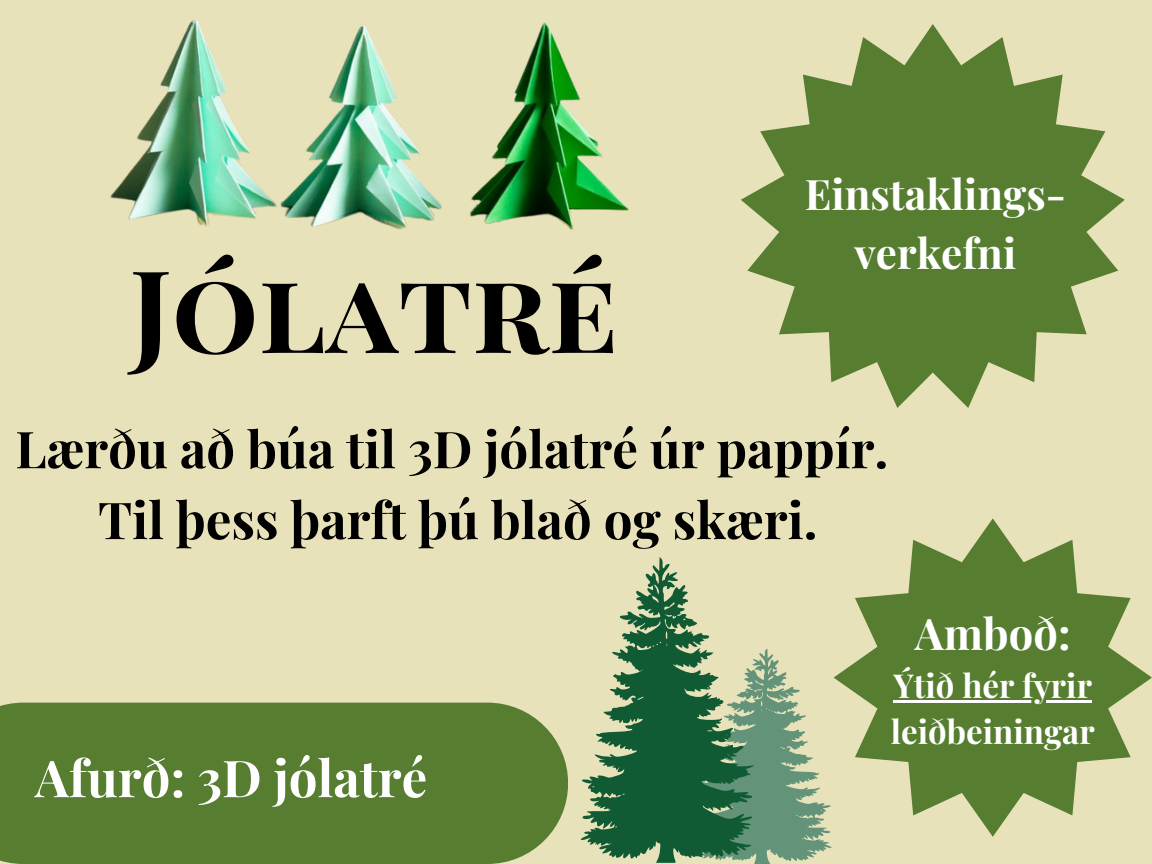
<style>
.page{position:relative;width:1152px;height:864px;background:#e8e2bb}
.page>*{position:absolute;margin:0;border:0;box-sizing:border-box;transform-origin:0 0}
.t1{font:700 114.6px "Playfair Display SC";color:#000}
.t2{font:700 51px "Playfair Display";color:#000}
.t3{font:700 51px "Playfair Display";color:#fff}
.t4{font:700 43.5px "Playfair Display";color:#fff}
.t5{font:700 42px/58.5px "Playfair Display";color:#fff;text-align:center}
.t6{font:700 33px/46.2px "Playfair Display";color:#fff}
</style>
<div class="page">
<div style="left:0;top:703px;width:568px;height:161px;background:#567d30"></div>
<svg style="left:741px;top:24px;width:384px;height:384px;fill:#567d30"></svg>
<svg style="left:834px;top:518px;width:318px;height:319px;fill:#567d30"></svg>
<hr style="left:893px;top:700px;width:199px;height:2px;background:#fff">
<svg style="left:754px;top:648px;width:80px;height:216px"></svg>
<svg style="left:580px;top:557px;width:176px;height:306px"></svg>
<img style="left:110px;top:18px;width:519px;height:212px">
<p class="t1" style="left:130px;top:229px;width:490px">Jólatré</p>
<p class="t5" style="left:805px;top:164px;width:263px">Einstaklings&shy;verkefni</p>
<p class="t2" style="left:15px;top:413px;width:874px">Lærðu að búa til 3D jólatré úr pappír.</p>
<p class="t2" style="left:98px;top:484px;width:721px">Til þess þarft þú blað og skæri.</p>
<p class="t3" style="left:35px;top:742px;width:394px">Afurð: 3D jólatré</p>
<p class="t4" style="left:915px;top:602px;width:157px">Amboð:</p>
<p class="t6" style="left:891px;top:661px;width:206px">Ýtið hér fyrir leiðbeiningar</p>
</div>
